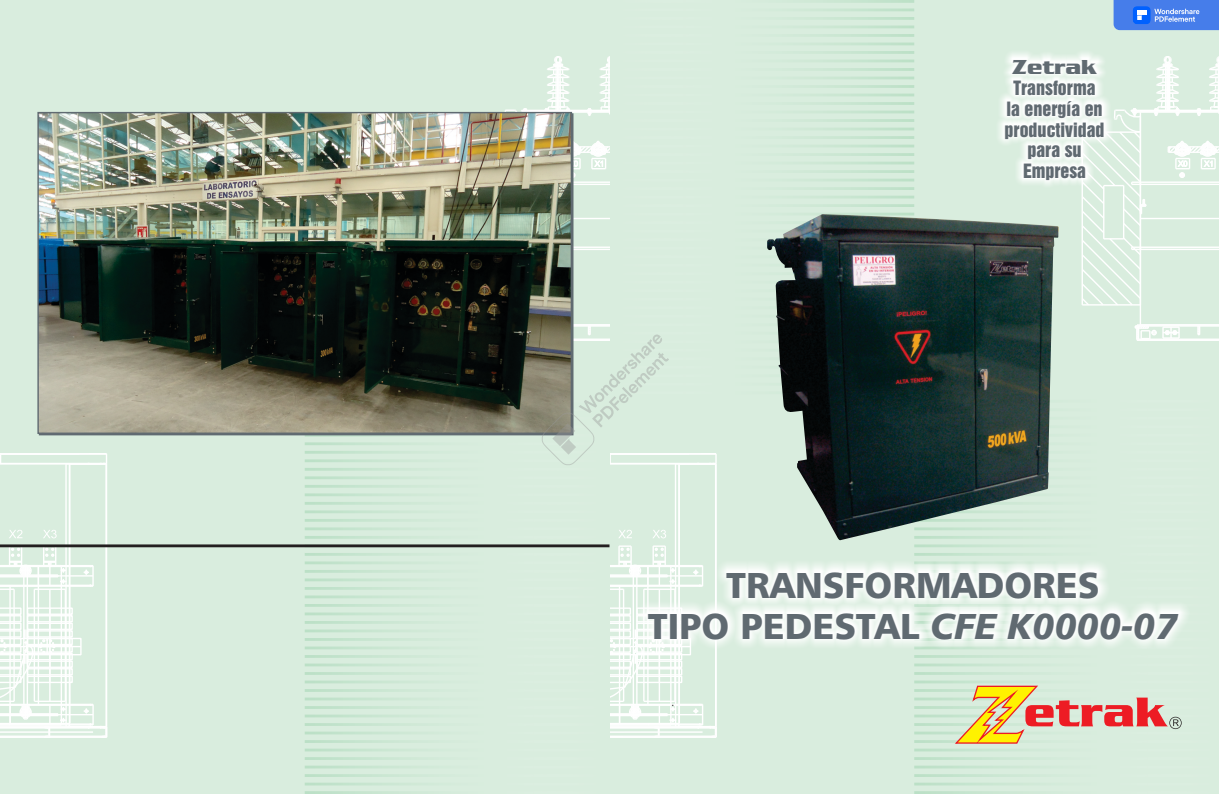
<style>
.page{position:relative;width:1219px;height:794px;background:#fff}
.page>*{position:absolute;margin:0;border:0;box-sizing:border-box;transform-origin:0 0}
.t1{font:36px/40.2px "Humanist 777 BT Black B";color:#606a71;text-align:center}
.t2{font:700 21px "Serpentine D";color:#606a71}
.t3{font:18px/20.8px "Swiss 921 BT Regular A";color:#606a71;text-align:center}
.t4{font:12px "Arial Narrow";color:#231f20}
.s1{font-family:"Humanist 777 BT Black Italic B"}
</style>
<div class="page">
<div style="left:609px;top:0;width:610px;height:794px;background:#d9edde"></div>
<hr style="left:1140px;top:112px;width:1px;height:213px;background:#fff">
<hr style="left:1137px;top:339px;width:82px;height:2px;background:#fff">
<hr style="left:1137px;top:324px;width:82px;height:2px;background:#fff">
<hr style="left:1137px;top:325px;width:82px;height:2px;background:#fff">
<hr style="left:1137px;top:338px;width:82px;height:2px;background:#fff">
<svg style="left:1196px;top:326px;width:6px;height:10px"></svg>
<hr style="left:1218px;top:112px;width:1px;height:213px;background:#fff">
<svg style="left:1081px;top:56px;width:138px;height:251px"></svg>
<svg style="left:1134px;top:325px;width:46px;height:15px"></svg>
<hr style="left:715px;top:464px;width:2px;height:263px;background:#fff">
<hr style="left:678px;top:464px;width:2px;height:263px;background:#fff">
<hr style="left:675px;top:464px;width:1px;height:263px;background:#fff">
<hr style="left:609px;top:727px;width:107px;height:1px;background:#fff">
<hr style="left:609px;top:736px;width:107px;height:2px;background:#fff">
<hr style="left:609px;top:735px;width:107px;height:2px;background:#fff">
<hr style="left:609px;top:566px;width:93px;height:1px;background:#fff">
<hr style="left:609px;top:584px;width:93px;height:2px;background:#fff">
<hr style="left:633px;top:566px;width:1px;height:153px;background:#fff">
<hr style="left:609px;top:585px;width:93px;height:2px;background:#fff">
<hr style="left:609px;top:576px;width:58px;height:1px;background:#fff">
<hr style="left:609px;top:574px;width:58px;height:2px;background:#fff">
<svg style="left:619px;top:530px;width:13px;height:8px"></svg>
<svg style="left:653px;top:530px;width:13px;height:8px"></svg>
<svg style="left:709px;top:727px;width:8px;height:11px"></svg>
<svg style="left:709px;top:454px;width:8px;height:10px"></svg>
<hr style="left:609px;top:463px;width:107px;height:1px;background:#fff">
<hr style="left:609px;top:453px;width:107px;height:2px;background:#fff">
<hr style="left:679px;top:463px;width:37px;height:2px;background:#fff">
<hr style="left:679px;top:726px;width:37px;height:1px;background:#fff">
<hr style="left:623px;top:589px;width:1px;height:112px;background:#fff">
<svg style="left:618px;top:545px;width:17px;height:30px"></svg>
<hr style="left:609px;top:565px;width:39px;height:1px;background:#fff">
<hr style="left:619px;top:586px;width:1px;height:139px;background:#fff">
<svg style="left:609px;top:585px;width:14px;height:5px"></svg>
<svg style="left:609px;top:607px;width:94px;height:131px"></svg>
<hr style="left:647px;top:565px;width:2px;height:139px;background:#fff">
<svg style="left:652px;top:545px;width:14px;height:14px"></svg>
<hr style="left:670px;top:565px;width:2px;height:139px;background:#fff">
<div style="left:0;top:0;width:609px;height:794px;background:#d9edde"></div>
<svg style="left:471px;top:56px;width:138px;height:194px"></svg>
<hr style="left:65px;top:464px;width:2px;height:263px;background:#fff">
<hr style="left:0;top:727px;width:107px;height:1px;background:#fff">
<hr style="left:0;top:736px;width:107px;height:2px;background:#fff">
<hr style="left:0;top:735px;width:107px;height:2px;background:#fff">
<hr style="left:0;top:566px;width:93px;height:1px;background:#fff">
<hr style="left:0;top:584px;width:93px;height:2px;background:#fff">
<div style="left:19px;top:564px;width:13px;height:13px;border:1px solid #fff;border-radius:50%"></div>
<hr style="left:27px;top:566px;width:1px;height:153px;background:#fff">
<hr style="left:23px;top:566px;width:2px;height:153px;background:#fff">
<hr style="left:92px;top:704px;width:2px;height:21px;background:#fff">
<hr style="left:0;top:703px;width:93px;height:2px;background:#fff">
<hr style="left:0;top:585px;width:93px;height:2px;background:#fff">
<hr style="left:92px;top:565px;width:2px;height:21px;background:#fff">
<hr style="left:0;top:565px;width:93px;height:1px;background:#fff">
<hr style="left:0;top:576px;width:58px;height:1px;background:#fff">
<hr style="left:0;top:574px;width:58px;height:2px;background:#fff">
<svg style="left:9px;top:530px;width:13px;height:8px"></svg>
<svg style="left:43px;top:530px;width:14px;height:8px"></svg>
<hr style="left:0;top:731px;width:93px;height:2px;background:#fff">
<svg style="left:99px;top:726px;width:8px;height:10px"></svg>
<hr style="left:49px;top:589px;width:2px;height:112px;background:#fff">
<hr style="left:0;top:589px;width:1px;height:112px;background:#fff">
<svg style="left:84px;top:567px;width:7px;height:8px"></svg>
<hr style="left:0;top:575px;width:93px;height:1px;background:#fff">
<svg style="left:100px;top:455px;width:7px;height:8px"></svg>
<hr style="left:0;top:463px;width:107px;height:1px;background:#fff">
<hr style="left:0;top:453px;width:107px;height:2px;background:#fff">
<hr style="left:70px;top:463px;width:36px;height:2px;background:#fff">
<hr style="left:70px;top:726px;width:36px;height:1px;background:#fff">
<hr style="left:105px;top:464px;width:2px;height:262px;background:#fff">
<hr style="left:69px;top:464px;width:2px;height:259px;background:#fff">
<hr style="left:34px;top:588px;width:31px;height:2px;background:#fff">
<hr style="left:34px;top:589px;width:1px;height:112px;background:#fff">
<hr style="left:13px;top:589px;width:2px;height:112px;background:#fff">
<svg style="left:9px;top:547px;width:22px;height:28px"></svg>
<hr style="left:0;top:565px;width:38px;height:1px;background:#fff">
<hr style="left:9px;top:586px;width:2px;height:139px;background:#fff">
<svg style="left:0;top:587px;width:14px;height:3px"></svg>
<svg style="left:0;top:607px;width:92px;height:129px"></svg>
<hr style="left:38px;top:565px;width:1px;height:139px;background:#fff">
<svg style="left:38px;top:547px;width:29px;height:38px"></svg>
<hr style="left:61px;top:565px;width:1px;height:139px;background:#fff">
<svg style="left:609px;top:0;width:305px;height:250px"></svg>
<svg style="left:914px;top:544px;width:103px;height:250px"></svg>
<svg style="left:305px;top:436px;width:304px;height:358px"></svg>
<div style="left:635px;top:559px;width:557px;height:93px;background:#fff;opacity:.98"></div>
<div style="left:995px;top:50px;width:119px;height:140px;background:#fff;opacity:.98"></div>
<hr style="left:0;top:544px;width:609px;height:3px;background:#231f20">
<svg style="left:953px;top:685px;width:229px;height:62px"></svg>
<img style="left:767px;top:214px;width:291px;height:326px">
<img style="left:39px;top:114px;width:531px;height:318px">
<svg style="left:524px;top:324px;width:145px;height:145px"></svg>
<svg style="left:1114px;top:0;width:105px;height:30px"></svg>
<p class="t2" style="left:1012px;top:57px;width:86px">Zetrak</p>
<p class="t3" style="left:1005px;top:80px;width:101px">Transforma la energía en productividad para su<br>Empresa</p>
<h1 class="t1" style="left:648px;top:569px;width:532px">TRANSFORMADORES<br>TIPO PEDESTAL <span class="s1">CFE K0000-07</span></h1>
<p class="t4" style="left:672px;top:697px;width:4px">.</p>
</div>
